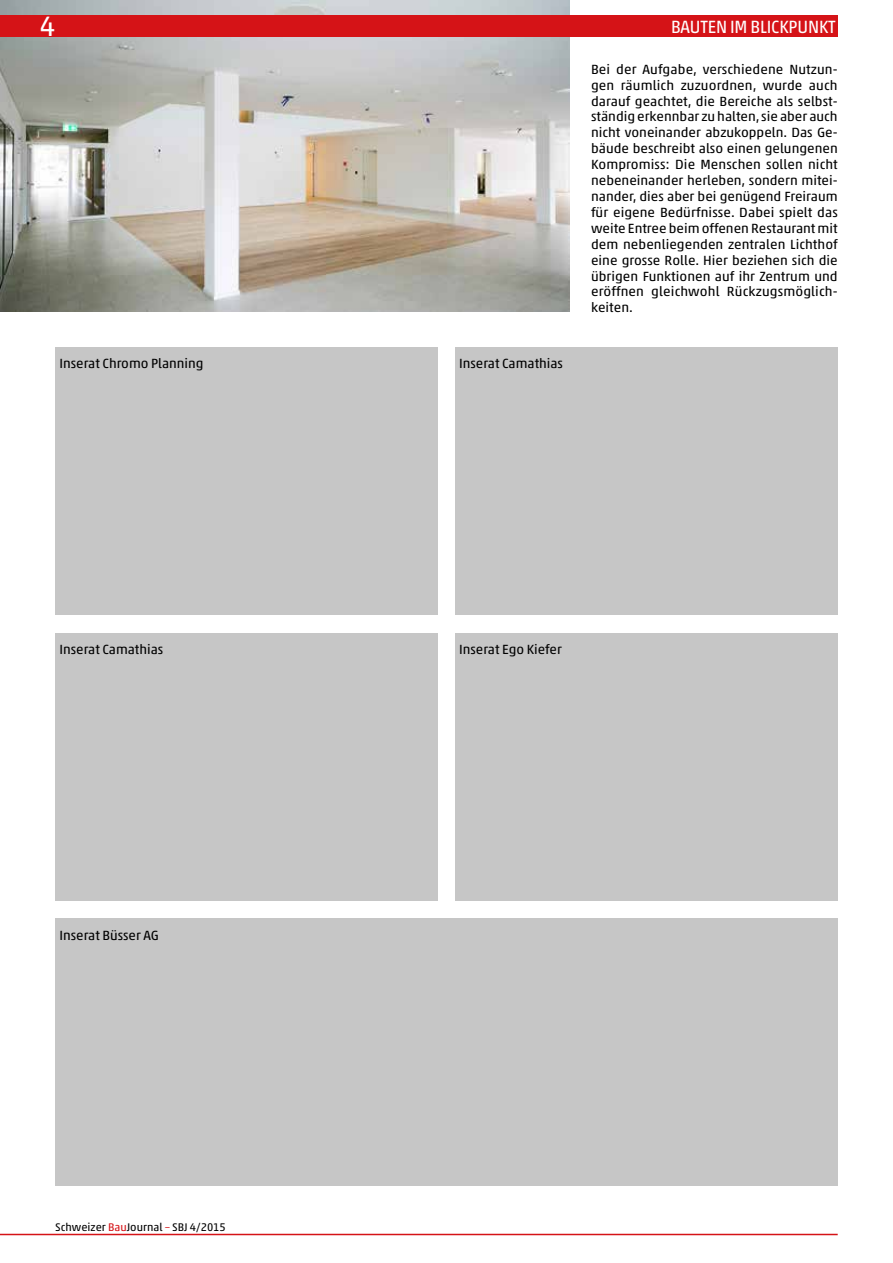
<style>
.page{position:relative;width:893px;height:1263px;background:#fff}
.page>*{position:absolute;margin:0;border:0;box-sizing:border-box;transform-origin:0 0}
.t1{font:28.5px "Akko Pro";color:#fff}
.t2{font:18px "Akko Pro";letter-spacing:-.01em;color:#fff;scale:.95 1}
.t3{font:13.5px/15.9px "Akko Pro";color:#000;text-align:justify}
.t4{font:11.25px "Akko Pro";color:#000}
.s1{color:#d51317}
</style>
<div class="page">
<hr style="left:0;top:1234px;width:838px;height:1px;background:#d51317">
<div style="left:55px;top:918px;width:783px;height:268px;background:#c6c6c6"></div>
<div style="left:55px;top:632px;width:383px;height:268px;background:#c6c6c6"></div>
<div style="left:455px;top:347px;width:383px;height:267px;background:#c6c6c6"></div>
<div style="left:55px;top:347px;width:383px;height:267px;background:#c6c6c6"></div>
<div style="left:455px;top:632px;width:383px;height:268px;background:#c6c6c6"></div>
<img style="left:0;top:0;width:570px;height:312px">
<div style="left:0;top:16px;width:838px;height:21px;background:#d51317"></div>
<h1 class="t1" style="left:40px;top:9px;width:17px">4</h1>
<h2 class="t2" style="left:671px;top:16px;width:175px">BAUTEN IM BLICKPUNKT</h2>
<p class="t3" style="left:60px;top:355px;width:146px">Inserat Chromo Planning</p>
<p class="t3" style="left:459px;top:355px;width:105px">Inserat Camathias</p>
<p class="t3" style="left:591px;top:61px;width:248px">Bei der Aufgabe, verschiedene Nutzun&shy;gen räumlich zuzuordnen, wurde auch darauf geachtet, die Bereiche als selbst&shy;ständig erkennbar zu halten, sie aber auch nicht voneinander abzukoppeln. Das Ge&shy;bäude beschreibt also einen gelungenen Kompromiss: Die Menschen sollen nicht nebeneinander herleben, sondern mitei&shy;nander, dies aber bei genügend Freiraum für eigene Bedürfnisse. Dabei spielt das weite Entree beim offenen Restaurant mit dem nebenliegenden zentralen Lichthof eine grosse Rolle. Hier beziehen sich die übrigen Funktionen auf ihr Zentrum und eröffnen gleichwohl Rückzugsmöglich&shy;keiten.</p>
<p class="t3" style="left:60px;top:641px;width:105px">Inserat Camathias</p>
<p class="t3" style="left:459px;top:641px;width:104px">Inserat Ego Kiefer</p>
<p class="t3" style="left:60px;top:928px;width:101px">Inserat Büsser AG</p>
<p class="t4" style="left:55px;top:1220px;width:172px">Schweizer <span class="s1">Bau</span>Journal <span class="s1">–</span> SBJ 4/2015</p>
</div>
